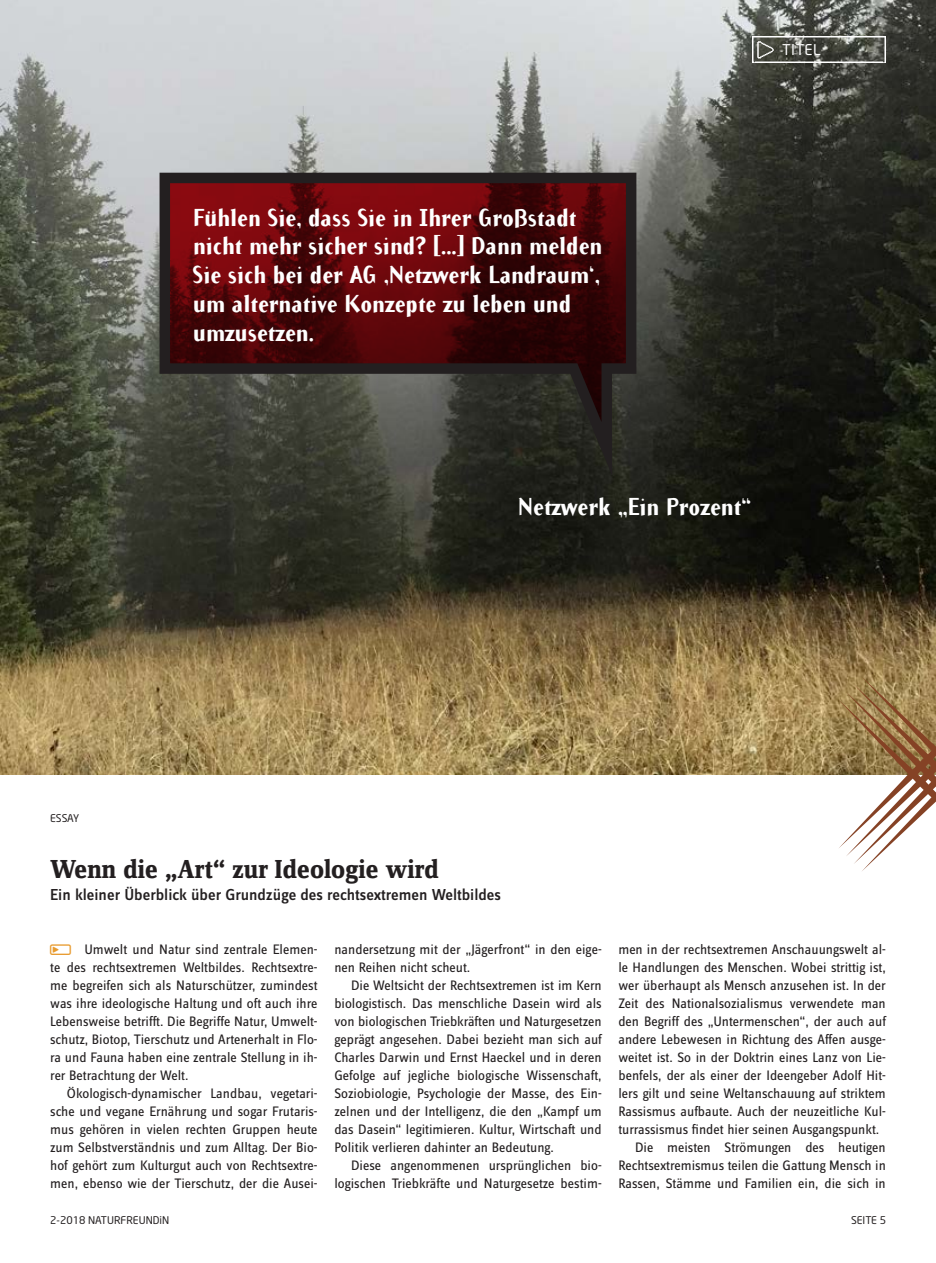
<style>
.page{position:relative;width:936px;height:1263px;background:#fff}
.page>*{position:absolute;margin:0;border:0;box-sizing:border-box;transform-origin:0 0}
.t1{font:27px "Zine Serif Dis OT Bld";color:#231f20}
.t2{font:700 24px/28.8px "Arbitrary";color:#fff}
.t3{font:500 16.5px "Zine Sans Dis OT";color:#231f20}
.t4{font:14.7px "Neo Sans";letter-spacing:.04em;color:#fff}
.t5{font:14.25px/18px "Zine Sans Dis OT";color:#231f20;text-align:justify}
.t6{font:10.5px "Neo Sans";color:#231f20}
.s1{font-family:"NF Dfont Logo Und Specials";font-size:16.5px;color:#e89b2f}
</style>
<div class="page">
<img style="left:0;top:0;width:935px;height:774px">
<svg style="left:154px;top:167px;width:487px;height:335px;background:#48201f"></svg>
<svg style="left:593px;top:423px;width:19px;height:52px"></svg>
<svg style="left:838px;top:676px;width:97px;height:195px"></svg>
<img style="left:752px;top:36px;width:133px;height:27px">
<h2 class="t2" style="left:193px;top:202px;width:411px">Fühlen Sie, dass Sie in Ihrer Großstadt nicht mehr sicher sind? [...] Dann melden Sie sich bei der AG ,Netzwerk Landraum‘, um alternative Konzepte zu leben und umzusetzen.</h2>
<p class="t4" style="left:782px;top:41px;width:40px">TITEL</p>
<h2 class="t2" style="left:518px;top:491px;width:235px">Netzwerk „Ein Prozent“</h2>
<p class="t6" style="left:50px;top:811px;width:31px">ESSAY</p>
<h1 class="t1" style="left:50px;top:855px;width:390px">Wenn die „Art“ zur Ideologie wird</h1>
<p class="t3" style="left:50px;top:886px;width:452px">Ein kleiner Überblick über Grundzüge des rechtsextremen Weltbildes</p>
<p class="t5" style="left:50px;top:941px;width:269px"><span class="s1">b</span>Umwelt und Natur sind zentrale Elemen&shy;te des rechtsextremen Weltbildes. Rechtsextre&shy;me begreifen sich als Naturschützer, zumindest was ihre ideologische Haltung und oft auch ihre Lebensweise betrifft. Die Begriffe Natur, Umwelt&shy;schutz, Biotop, Tierschutz und Artenerhalt in Flo&shy;ra und Fauna haben eine zentrale Stellung in ih&shy;rer Betrachtung der Welt.</p>
<p class="t5" style="left:50px;top:1085px;width:269px;text-indent:17px">Ökologisch-dynamischer Landbau, vegetari&shy;sche und vegane Ernährung und sogar Frutaris&shy;mus gehören in vielen rechten Gruppen heute zum Selbstverständnis und zum Alltag. Der Bio&shy;hof gehört zum Kulturgut auch von Rechtsextre&shy;men, ebenso wie der Tierschutz, der die Ausei-</p>
<p class="t5" style="left:334px;top:941px;width:269px">nandersetzung mit der „Jägerfront“ in den eige&shy;nen Reihen nicht scheut.</p>
<p class="t5" style="left:334px;top:977px;width:269px;text-indent:17px">Die Weltsicht der Rechtsextremen ist im Kern biologistisch. Das menschliche Dasein wird als von biologischen Triebkräften und Naturgesetzen geprägt angesehen. Dabei bezieht man sich auf Charles Darwin und Ernst Haeckel und in deren Gefolge auf jegliche biologische Wissenschaft, Soziobiologie, Psychologie der Masse, des Ein&shy;zelnen und der Intelligenz, die den „Kampf um das Dasein“ legitimieren. Kultur, Wirtschaft und Politik verlieren dahinter an Bedeutung.</p>
<p class="t5" style="left:334px;top:1157px;width:269px;text-align:right">Diese angenommenen ursprünglichen bio&shy;logischen Triebkräfte und Naturgesetze bestim-</p>
<p class="t5" style="left:618px;top:941px;width:269px">men in der rechtsextremen Anschauungswelt al-</p>
<p class="t5" style="left:618px;top:959px;width:269px">le Handlungen des Menschen. Wobei strittig ist,</p>
<p class="t5" style="left:618px;top:977px;width:269px">wer überhaupt als Mensch anzusehen ist. In der</p>
<p class="t5" style="left:618px;top:995px;width:269px">Zeit des Nationalsozialismus verwendete man</p>
<p class="t5" style="left:618px;top:1013px;width:269px">den Begriff des „Untermenschen“, der auch auf</p>
<p class="t5" style="left:618px;top:1031px;width:269px">andere Lebewesen in Richtung des Affen ausge-</p>
<p class="t5" style="left:618px;top:1049px;width:269px">weitet ist. So in der Doktrin eines Lanz von Lie-</p>
<p class="t5" style="left:618px;top:1067px;width:269px">benfels, der als einer der Ideengeber Adolf Hit-</p>
<p class="t5" style="left:618px;top:1085px;width:269px">lers gilt und seine Weltanschauung auf striktem</p>
<p class="t5" style="left:618px;top:1103px;width:269px">Rassismus aufbaute. Auch der neuzeitliche Kul-</p>
<p class="t5" style="left:618px;top:1121px;width:262px">turrassismus findet hier seinen Ausgangspunkt.</p>
<p class="t5" style="left:635px;top:1139px;width:252px">Die meisten Strömungen des heutigen</p>
<p class="t5" style="left:618px;top:1157px;width:269px">Rechtsextremismus teilen die Gattung Mensch in</p>
<p class="t5" style="left:618px;top:1175px;width:269px">Rassen, Stämme und Familien ein, die sich in</p>
<p class="t6" style="left:50px;top:1214px;width:121px">2-2018 NATURFREUNDiN</p>
<p class="t6" style="left:851px;top:1214px;width:37px">SEITE 5</p>
</div>
